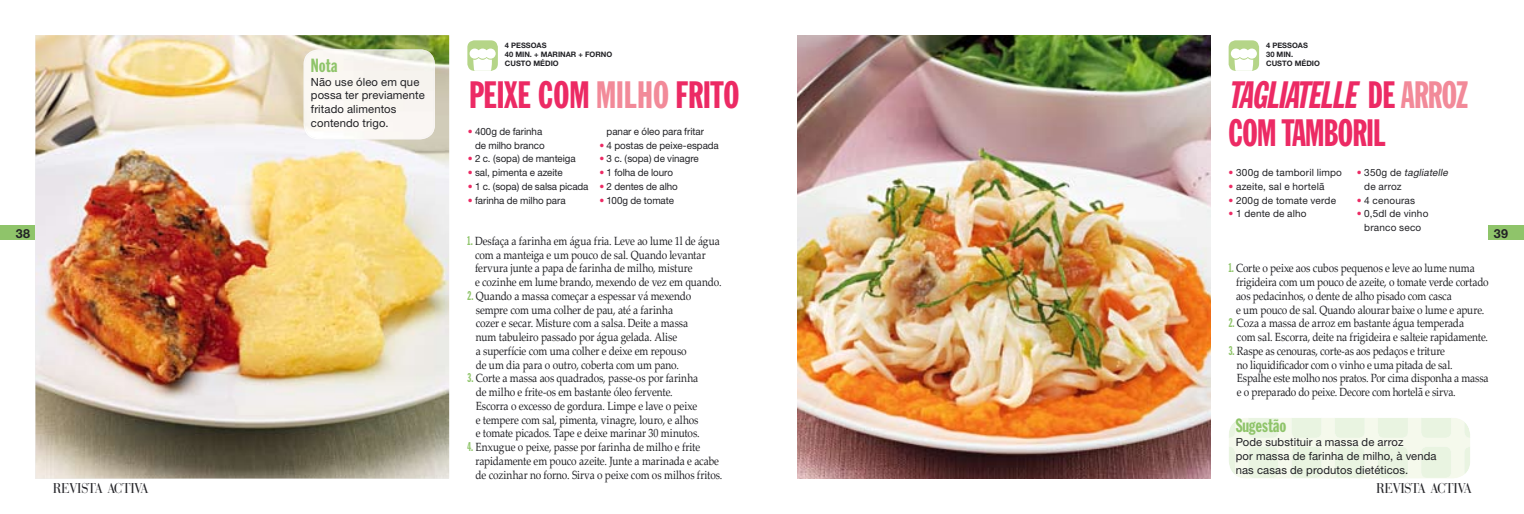
<style>
.page{position:relative;width:1524px;height:514px;background:#fff}
.page>*{position:absolute;margin:0;border:0;box-sizing:border-box;transform-origin:0 0}
.t1{font:37.5px/37.5px "Franklin Gothic Extra Cond";letter-spacing:-.02em;color:#ec2a64;scale:.96 1}
.t2{font:37.5px "Franklin Gothic Extra Cond";color:#ec2a64}
.t3{font:18.75px "Franklin Gothic Extra Cond";color:#8fc46a}
.t4{font:15px "Bauer Bodoni BT";letter-spacing:.005em;color:#212125;scale:.9 1}
.t5{font:700 12.5px "Helvetica Neue";color:#212125}
.t6{font:11.88px/13.8px "Palatino Linotype";letter-spacing:-.01em;color:#212125;scale:.85 1}
.t7{font:11.25px/13.8px "Helvetica Neue";letter-spacing:.01em;color:#212125}
.t8{font:10px/13.8px "Helvetica Neue";color:#212125}
.t9{font:10px "Helvetica Neue";letter-spacing:.02em;color:#212125}
.t10{font:700 7.5px/9px "Helvetica Neue";color:#212125}
.s1{color:#f28a99}
.s2{color:#ec2a64}
.s3{font-style:italic}
.s4{font-family:"Franklin Gothic Extra Cond";font-size:12.5px;color:#8fc46a}
</style>
<div class="page">
<div style="left:0;top:225px;width:35px;height:15px;background:#8fc46a"></div>
<div style="left:1488px;top:225px;width:36px;height:15px;background:#8fc46a"></div>
<img style="left:35px;top:35px;width:414px;height:443px">
<img style="left:797px;top:35px;width:414px;height:443px">
<div style="left:1228px;top:40px;width:31px;height:31px;background:#b5d588;border-radius:7px"></div>
<svg style="left:1231px;top:49px;width:26px;height:22px"></svg>
<div style="left:467px;top:40px;width:31px;height:31px;background:#b5d588;border-radius:7px"></div>
<svg style="left:469px;top:49px;width:27px;height:22px"></svg>
<img style="left:304px;top:49px;width:131px;height:90px">
<div style="left:1229px;top:418px;width:241px;height:60px;background:#edf6e7"></div>
<div style="left:1248px;top:447px;width:30px;height:31px;background:#e9f4e1;border-radius:6px"></div>
<p class="t10" style="left:505px;top:41px;width:109px">4 PESSOAS<br>40 MIN. + MARINAR + FORNO<br>CUSTO MÉDIO</p>
<h1 class="t2" style="left:469px;top:74px;width:272px">PEIXE COM <span class="s1">MILHO</span> FRITO</h1>
<p class="t8" style="left:468px;top:124px;width:78px;text-align:right"><span class="s2">•</span> 400g de farinha de milho branco</p>
<p class="t8" style="left:468px;top:152px;width:109px"><span class="s2">•</span> 2 c. (sopa) de manteiga</p>
<p class="t8" style="left:468px;top:165px;width:96px"><span class="s2">•</span> sal, pimenta e azeite</p>
<p class="t8" style="left:468px;top:179px;width:122px"><span class="s2">•</span> 1 c. (sopa) de salsa picada</p>
<p class="t8" style="left:468px;top:193px;width:99px"><span class="s2">•</span> farinha de milho para</p>
<p class="t10" style="left:1266px;top:41px;width:55px">4 PESSOAS<br>30 MIN.<br>CUSTO MÉDIO</p>
<h1 class="t1" style="left:1228px;top:76px;width:251px"><span class="s3">TAGLIATELLE</span> D E <span class="s1">A R R O Z<br></span>COM TAMBORIL</h1>
<p class="t8" style="left:1228px;top:165px;width:115px"><span class="s2">•</span> 300g de tamboril limpo</p>
<p class="t9" style="left:1228px;top:180px;width:97px"><span class="s2">•</span> azeite, sal e hortelã</p>
<p class="t8" style="left:1228px;top:193px;width:109px"><span class="s2">•</span> 200g de tomate verde</p>
<p class="t8" style="left:1228px;top:207px;width:80px"><span class="s2">•</span> 1 dente de alho</p>
<h2 class="t3" style="left:311px;top:55px;width:28px">Nota</h2>
<p class="t7" style="left:311px;top:74px;width:115px">Não use óleo em que possa ter previamente fritado alimentos contendo trigo.</p>
<p class="t8" style="left:606px;top:124px;width:99px">panar e óleo para fritar</p>
<p class="t8" style="left:599px;top:138px;width:121px"><span class="s2">•</span> 4 postas de peixe-espada</p>
<p class="t8" style="left:599px;top:152px;width:101px"><span class="s2">•</span> 3 c. (sopa) de vinagre</p>
<p class="t8" style="left:599px;top:165px;width:75px"><span class="s2">•</span> 1 folha de louro</p>
<p class="t8" style="left:599px;top:179px;width:80px"><span class="s2">•</span> 2 dentes de alho</p>
<p class="t8" style="left:599px;top:193px;width:76px"><span class="s2">•</span> 100g de tomate</p>
<p class="t6" style="left:475px;top:233px;width:291px;text-indent:-7px"><span class="s4">1.</span> Desfaça a farinha em água fria. Leve ao lume 1l de água com a manteiga e um pouco de sal. Quando levantar fervura junte a papa de farinha de milho, misture<br>e cozinhe em lume brando, mexendo de vez em quando.</p>
<p class="t6" style="left:476px;top:288px;width:255px;text-indent:-8px"><span class="s4">2.</span> Quando a massa começar a espessar vá mexendo sempre com uma colher de pau, até a farinha cozer e secar. Misture com a salsa. Deite a massa num tabuleiro passado por água gelada. Alise<br>a superfície com uma colher e deixe em repouso de um dia para o outro, coberta com um pano.</p>
<p class="t6" style="left:476px;top:371px;width:265px;text-indent:-8px"><span class="s4">3.</span> Corte a massa aos quadrados, passe-os por farinha de milho e frite-os em bastante óleo fervente.<br>Escorra o excesso de gordura. Limpe e lave o peixe e tempere com sal, pimenta, vinagre, louro, e alhos e tomate picados. Tape e deixe marinar 30 minutos.</p>
<p class="t6" style="left:476px;top:440px;width:292px;text-indent:-8px"><span class="s4">4.</span> Enxugue o peixe, passe por farinha de milho e frite rapidamente em pouco azeite. Junte a marinada e acabe de cozinhar no forno. Sirva o peixe com os milhos fritos.</p>
<p class="t8" style="left:1364px;top:165px;width:87px;text-indent:-7px"><span class="s2">•</span> 3 5 0 g d e <span class="s3">tagliatelle </span>de arroz</p>
<p class="t8" style="left:1356px;top:193px;width:60px"><span class="s2">•</span> 4 cenouras</p>
<p class="t8" style="left:1356px;top:207px;width:73px;text-align:center"><span class="s2">•</span> 0,5dl de vinho branco seco</p>
<p class="t6" style="left:1236px;top:261px;width:299px;text-indent:-7px"><span class="s4">1.</span> Corte o peixe aos cubos pequenos e leve ao lume numa frigideira com um pouco de azeite, o tomate verde cortado aos pedacinhos, o dente de alho pisado com casca<br>e um pouco de sal. Quando alourar baixe o lume e apure.</p>
<p class="t6" style="left:1237px;top:316px;width:297px;text-indent:-8px"><span class="s4">2.</span> Coza a massa de arroz em bastante água temperada<br>com sal. Escorra, deite na frigideira e salteie rapidamente.</p>
<p class="t6" style="left:1237px;top:343px;width:297px;text-indent:-8px"><span class="s4">3.</span> Raspe as cenouras, corte-as aos pedaços e triture<br>no liquidificador com o vinho e uma pitada de sal.<br>Espalhe este molho nos pratos. Por cima disponha a massa e o preparado do peixe. Decore com hortelã e sirva.</p>
<p class="t5" style="left:16px;top:226px;width:16px">38</p>
<p class="t5" style="left:1494px;top:226px;width:16px">39</p>
<h2 class="t3" style="left:1235px;top:416px;width:52px">Sugestão</h2>
<p class="t7" style="left:1235px;top:435px;width:202px">Pode substituir a massa de arroz<br>por massa de farinha de milho, à venda nas casas de produtos dietéticos.</p>
<p class="t4" style="left:53px;top:479px;width:106px">REVISTA ACTIVA</p>
<p class="t4" style="left:1376px;top:479px;width:106px">REVISTA ACTIVA</p>
</div>
